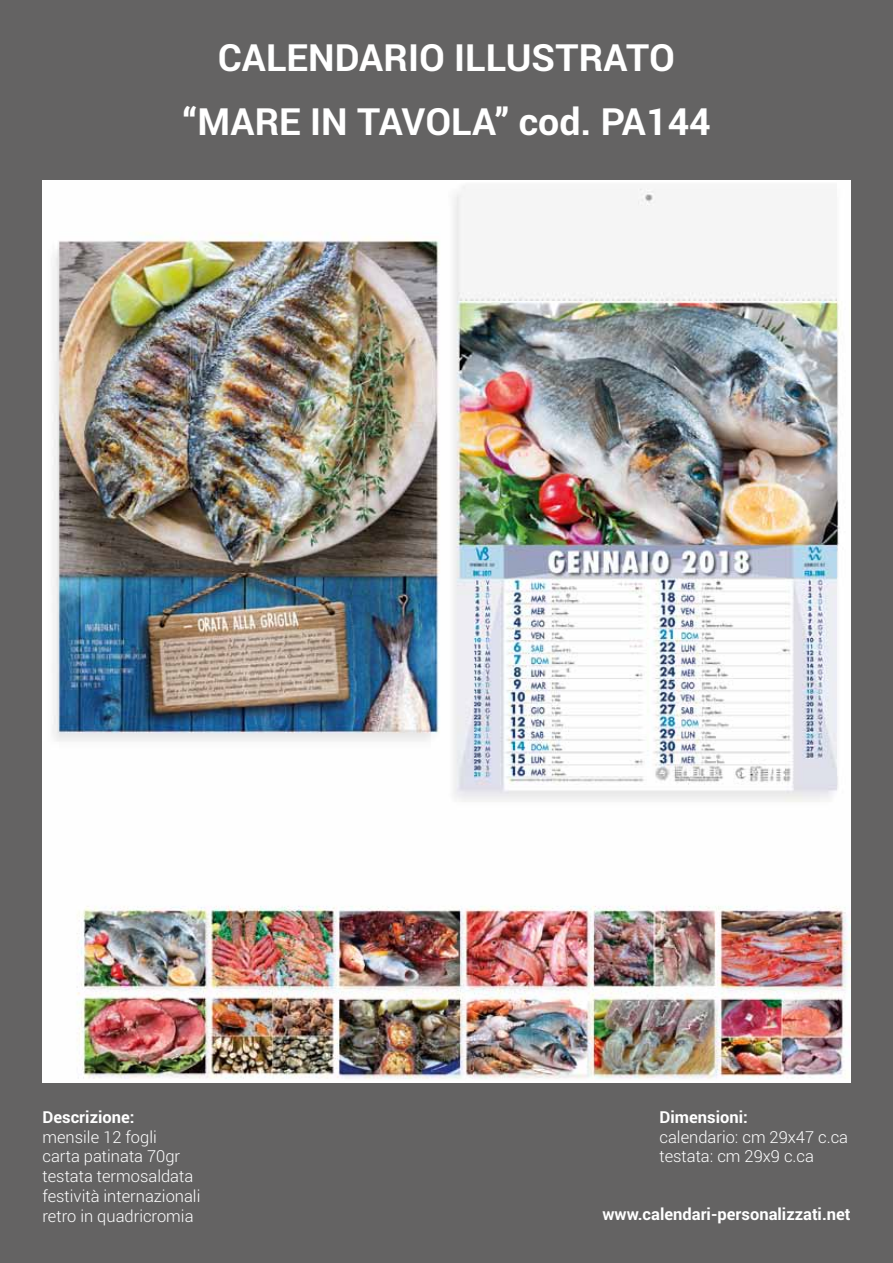
<style>
.page{position:relative;width:893px;height:1263px;background:#646363}
.page>*{position:absolute;margin:0;border:0;box-sizing:border-box;transform-origin:0 0}
.t1{font:700 37.5px/64.5px "Roboto";color:#fff;text-align:center}
.t2{font:300 16.5px/19.8px "Roboto";color:#fff}
.t3{font:700 16.5px "Roboto";color:#fff}
</style>
<div class="page">
<img style="left:43px;top:180px;width:807px;height:902px">
<h1 class="t1" style="left:182px;top:24px;width:530px">CALENDARIO ILLUSTRATO “MARE IN TAVOLA” cod. PA144</h1>
<p class="t3" style="left:43px;top:1105px;width:94px">Descrizione:</p>
<p class="t2" style="left:43px;top:1126px;width:159px">mensile 12 fogli<br>carta patinata 70gr testata termosaldata festività internazionali retro in quadricromia</p>
<p class="t3" style="left:659px;top:1105px;width:90px">Dimensioni:</p>
<p class="t2" style="left:659px;top:1126px;width:190px">calendario: cm 29x47 c.ca testata: cm 29x9 c.ca</p>
<p class="t3" style="left:602px;top:1203px;width:249px">www.calendari-personalizzati.net</p>
</div>
